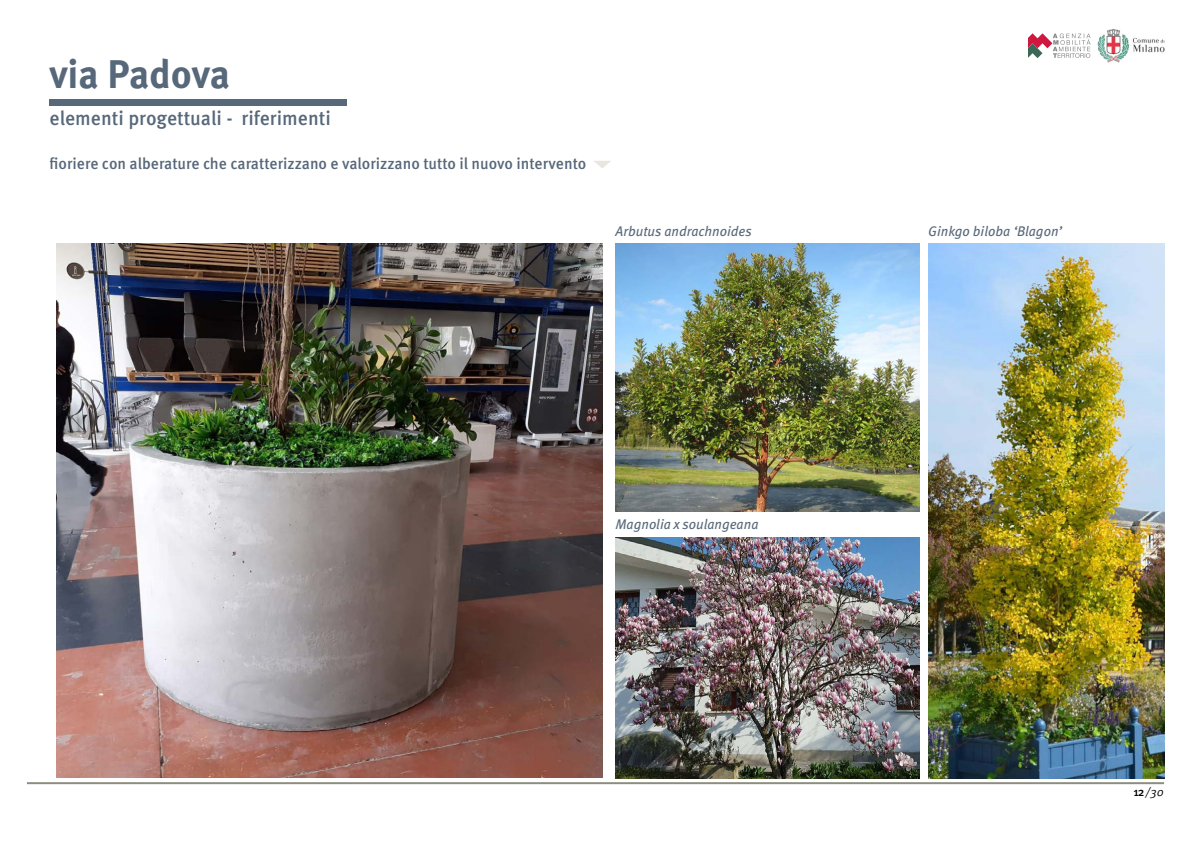
<style>
.page{position:relative;width:1191px;height:842px;background:#fff}
.page>*{position:absolute;margin:0;border:0;box-sizing:border-box;transform-origin:0 0}
.t1{font:700 40px "Meta Pro";letter-spacing:-.01em;color:#57687a}
.t2{font:500 20px "Meta Pro";color:#57687a}
.t3{font:500 16px "Meta Pro";color:#57687a}
.t4{font:italic 14px "Meta Pro";color:#57687a}
.t5{font:italic 12px "Meta Pro";color:#000}
.s1{font-weight:500;font-style:normal}
</style>
<div class="page">
<div style="left:50px;top:99px;width:297px;height:7px;background:#57687a"></div>
<img style="left:56px;top:244px;width:546px;height:534px">
<svg style="left:594px;top:161px;width:17px;height:7px"></svg>
<img style="left:928px;top:244px;width:236px;height:534px">
<img style="left:615px;top:537px;width:304px;height:241px">
<img style="left:615px;top:244px;width:304px;height:267px">
<img style="left:1097px;top:29px;width:68px;height:34px">
<svg style="left:1028px;top:33px;width:62px;height:25px"></svg>
<hr style="left:27px;top:782px;width:1137px;height:2px;background:#8e8d80">
<h1 class="t1" style="left:50px;top:49px;width:182px">via Padova</h1>
<p class="t2" style="left:50px;top:105px;width:283px">elementi progettuali - riferimenti</p>
<p class="t3" style="left:50px;top:154px;width:538px">fioriere con alberature che caratterizzano e valorizzano tutto il nuovo intervento</p>
<p class="t4" style="left:615px;top:222px;width:138px">Arbutus andrachnoides</p>
<p class="t4" style="left:615px;top:516px;width:144px">Magnolia x soulangeana</p>
<p class="t4" style="left:928px;top:222px;width:135px">Ginkgo biloba ‘Blagon’</p>
<p class="t5" style="left:1133px;top:784px;width:32px"><span class="s1">12</span>/30</p>
</div>
